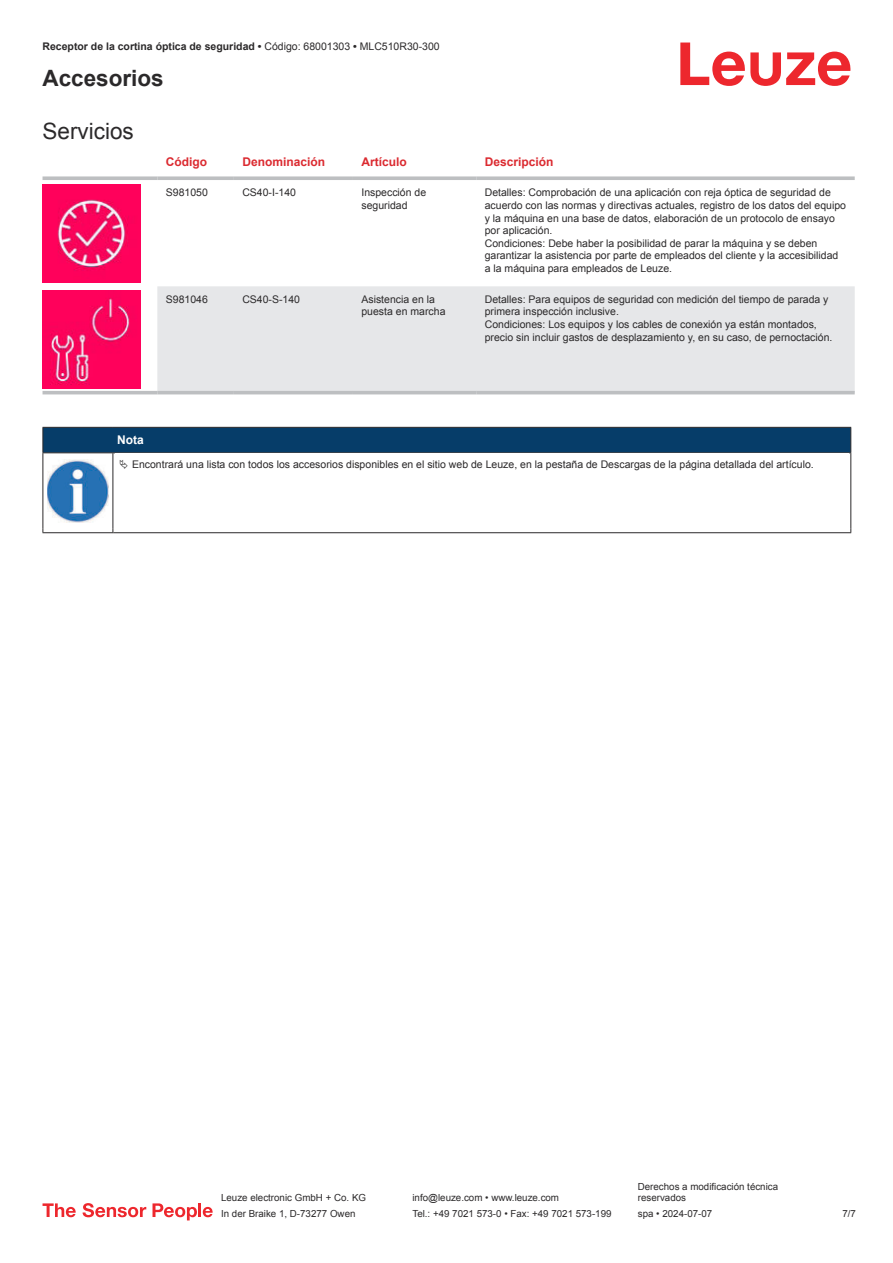
<style>
.page{position:relative;width:893px;height:1263px;background:#fff}
.page>*{position:absolute;margin:0;border:0;box-sizing:border-box;transform-origin:0 0}
.t1{font:700 22.5px "Arial";color:#2b292a}
.t2{font:22.5px "Arial";color:#2b292a}
.t3{font:700 12px "Arial";color:#db2a30}
.t4{font:700 12px "Arial";color:#fff}
.t5{font:10.5px/12.6px "Arial";color:#2b292a}
.t6{font:700 10.5px "Arial";color:#2b292a}
.t7{font:9.75px/11.7px "Arial";color:#2b292a}
.s1{font-weight:400}
</style>
<div class="page">
<svg style="left:680px;top:43px;width:170px;height:43px"></svg>
<svg style="left:43px;top:184px;width:812px;height:211px"></svg>
<div style="left:157px;top:286px;width:698px;height:105px;background:#e6e7e9"></div>
<svg style="left:43px;top:176px;width:114px;height:4px"></svg>
<svg style="left:157px;top:176px;width:77px;height:4px"></svg>
<svg style="left:234px;top:176px;width:119px;height:4px"></svg>
<svg style="left:353px;top:176px;width:123px;height:4px"></svg>
<svg style="left:476px;top:176px;width:379px;height:4px;background:#c4c6c8"></svg>
<hr style="left:43px;top:391px;width:114px;height:3px;background:#bdbfc1">
<hr style="left:157px;top:391px;width:77px;height:3px;background:#bdbfc1">
<hr style="left:234px;top:391px;width:119px;height:3px;background:#bdbfc1">
<hr style="left:353px;top:391px;width:123px;height:3px;background:#bdbfc1">
<hr style="left:476px;top:391px;width:379px;height:3px;background:#bdbfc1">
<img style="left:43px;top:184px;width:97px;height:98px">
<img style="left:43px;top:291px;width:97px;height:97px">
<div style="left:43px;top:427px;width:808px;height:26px;background:#063d69"></div>
<hr style="left:113px;top:452px;width:738px;height:1px;background:#2b292a">
<hr style="left:43px;top:453px;width:1px;height:75px;background:#2b292a">
<hr style="left:113px;top:453px;width:1px;height:75px;background:#2b292a">
<hr style="left:850px;top:453px;width:1px;height:75px;background:#2b292a">
<hr style="left:43px;top:532px;width:70px;height:1px;background:#2b292a">
<hr style="left:113px;top:532px;width:738px;height:1px;background:#2b292a">
<img style="left:47px;top:459px;width:61px;height:63px">
<svg style="left:43px;top:1203px;width:33px;height:14px"></svg>
<svg style="left:83px;top:1203px;width:63px;height:14px"></svg>
<svg style="left:153px;top:1203px;width:44px;height:17px"></svg>
<hr style="left:198px;top:1203px;width:3px;height:14px;background:#ed272d">
<svg style="left:203px;top:1207px;width:10px;height:10px"></svg>
<p class="t6" style="left:43px;top:43px;width:399px">Receptor de la cortina óptica de seguridad • <span class="s1">Código: 68001303</span> • <span class="s1">MLC510R30-300</span></p>
<h1 class="t1" style="left:43px;top:70px;width:123px">Accesorios</h1>
<h1 class="t2" style="left:43px;top:123px;width:93px">Servicios</h1>
<p class="t3" style="left:166px;top:157px;width:43px">Código</p>
<p class="t3" style="left:242px;top:157px;width:84px">Denominación</p>
<p class="t3" style="left:361px;top:157px;width:47px">Artículo</p>
<p class="t3" style="left:485px;top:157px;width:70px">Descripción</p>
<p class="t5" style="left:166px;top:187px;width:44px">S981050</p>
<p class="t5" style="left:242px;top:187px;width:55px">CS40-I-140</p>
<p class="t5" style="left:361px;top:187px;width:66px">Inspección de seguridad</p>
<p class="t5" style="left:485px;top:187px;width:363px">Detalles: Comprobación de una aplicación con reja óptica de seguridad de acuerdo con las normas y directivas actuales, registro de los datos del equipo y la máquina en una base de datos, elaboración de un protocolo de ensayo por aplicación.<br>Condiciones: Debe haber la posibilidad de parar la máquina y se deben garantizar la asistencia por parte de empleados del cliente y la accesibilidad a la máquina para empleados de Leuze.</p>
<p class="t5" style="left:166px;top:294px;width:44px">S981046</p>
<p class="t5" style="left:242px;top:294px;width:59px">CS40-S-140</p>
<p class="t5" style="left:361px;top:294px;width:86px">Asistencia en la puesta en marcha</p>
<p class="t5" style="left:485px;top:294px;width:349px">Detalles: Para equipos de seguridad con medición del tiempo de parada y primera inspección inclusive.<br>Condiciones: Los equipos y los cables de conexión ya están montados, precio sin incluir gastos de desplazamiento y, en su caso, de pernoctación.</p>
<p class="t4" style="left:117px;top:435px;width:28px">Nota</p>
<p class="t5" style="left:132px;top:459px;width:683px">Encontrará una lista con todos los accesorios disponibles en el sitio web de Leuze, en la pestaña de Descargas de la página detallada del artículo.</p>
<p class="t7" style="left:221px;top:1193px;width:146px">Leuze electronic GmbH + Co. KG</p>
<p class="t7" style="left:412px;top:1193px;width:148px">info@leuze.com • www.leuze.com</p>
<p class="t7" style="left:638px;top:1181px;width:142px">Derechos a modificación técnica reservados</p>
<p class="t7" style="left:221px;top:1209px;width:136px">In der Braike 1, D-73277 Owen</p>
<p class="t7" style="left:412px;top:1209px;width:201px">Tel.: +49 7021 573-0 • Fax: +49 7021 573-199</p>
<p class="t7" style="left:638px;top:1209px;width:76px">spa • 2024-07-07</p>
<p class="t7" style="left:842px;top:1209px;width:15px">7 /7</p>
</div>
